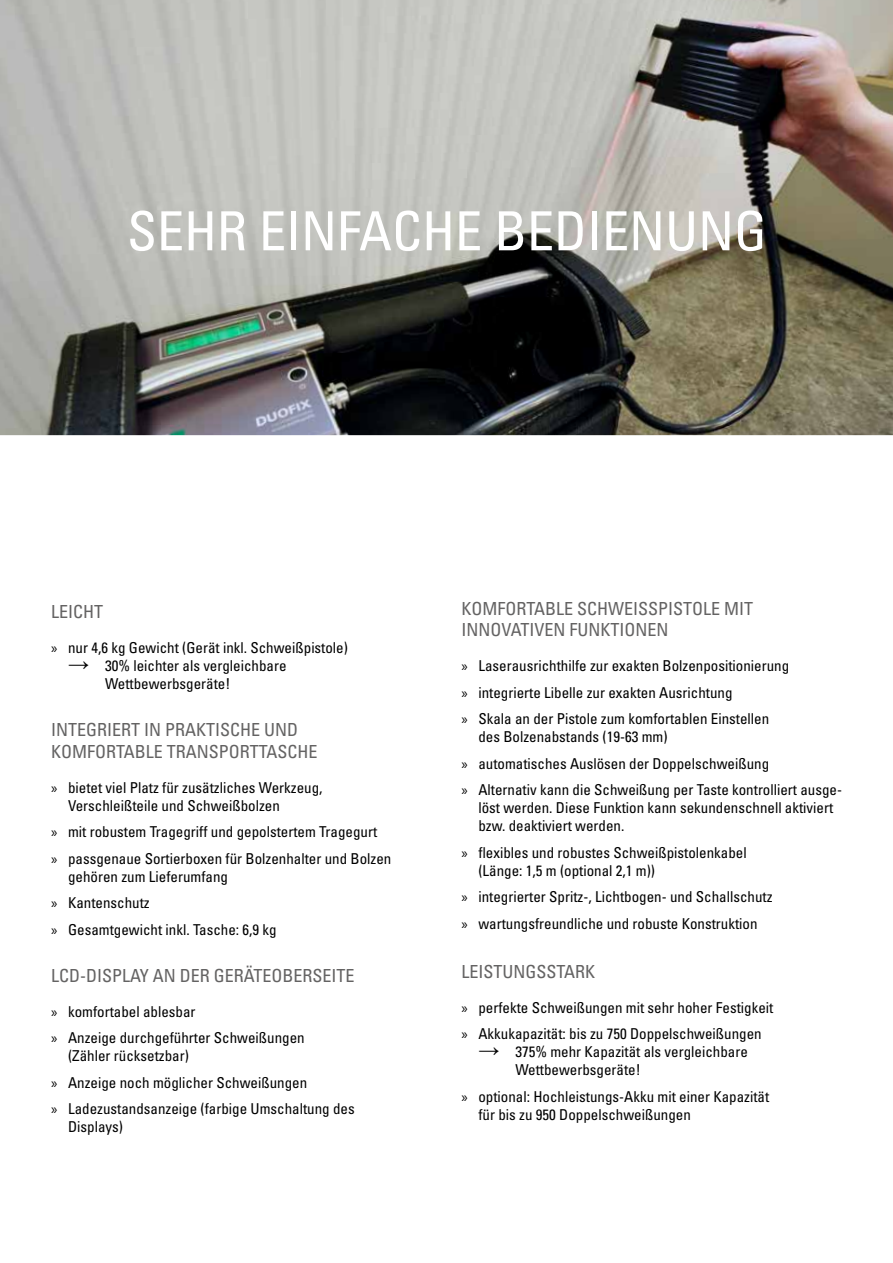
<style>
.page{position:relative;width:893px;height:1263px;background:#fff}
.page>*{position:absolute;margin:0;border:0;box-sizing:border-box;transform-origin:0 0}
.t1{font:condensed 54px "Univers LT Std";color:#fff}
.t2{font:condensed 18px/21.6px "Univers LT Std";color:#646363}
.t3{font:condensed 15px/26.5px "Univers LT Std";color:#000}
.s1{font-family:"Myriad Pro";font-stretch:normal}
.s2{font-family:"Times New Roman";font-stretch:normal;font-size:21px}
</style>
<div class="page">
<img style="left:0;top:0;width:893px;height:435px">
<h1 class="t1" style="left:127px;top:197px;width:642px">SEHR EINFACHE BEDIENUNG</h1>
<p class="t2" style="left:51px;top:600px;width:54px">LEICHT</p>
<p class="t3" style="left:51px;top:634px;width:298px"><span class="s1">»</span> nur 4,6 kg Gewicht (Gerät inkl. Schweißpistole)</p>
<p class="t3" style="left:105px;top:656px;width:183px;line-height:18px;text-indent:-37px"><span class="s2">→</span> 30% leichter als vergleichbare<br>Wettbewerbsgeräte!</p>
<p class="t2" style="left:51px;top:719px;width:268px">INTEGRIERT IN PRAKTISCHE UND<br>KOMFORTABLE TRANSPORTTASCHE</p>
<p class="t3" style="left:68px;top:778px;width:256px;line-height:18px;text-indent:-17px"><span class="s1">»</span> bietet viel Platz für zusätzliches Werkzeug,<br>Verschleißteile und Schweißbolzen</p>
<p class="t3" style="left:51px;top:818px;width:342px"><span class="s1">»</span> mit robustem Tragegriff und gepolstertem Tragegurt<br><span class="s1">»</span> passgenaue Sortierboxen für Bolzenhalter und Bolzen</p>
<p class="t3" style="left:51px;top:863px;width:227px;text-indent:17px">gehören zum Lieferumfang<br><span class="s1">»</span> Kantenschutz<br><span class="s1">»</span> Gesamtgewicht inkl. Tasche: 6,9 kg</p>
<p class="t2" style="left:51px;top:964px;width:305px">LCD-DISPLAY AN DER GERÄTEOBERSEITE</p>
<p class="t3" style="left:51px;top:998px;width:255px"><span class="s1">»</span> komfortabel ablesbar<br><span class="s1">»</span> Anzeige durchgeführter Schweißungen</p>
<p class="t3" style="left:51px;top:1042px;width:305px;text-indent:17px">(Zähler rücksetzbar)<br><span class="s1">»</span> Anzeige noch möglicher Schweißungen<br><span class="s1">»</span> Ladezustandsanzeige (farbige Umschaltung des</p>
<p class="t3" style="left:68px;top:1114px;width:56px">Displays)</p>
<p class="t2" style="left:461px;top:597px;width:293px">KOMFORTABLE SCHWEISSPISTOLE MIT<br>INNOVATIVEN FUNKTIONEN</p>
<p class="t3" style="left:461px;top:652px;width:329px"><span class="s1">»</span> Laserausrichthilfe zur exakten Bolzenpositionierung <span class="s1">»</span> integrierte Libelle zur exakten Ausrichtung<br><span class="s1">»</span> Skala an der Pistole zum komfortablen Einstellen</p>
<p class="t3" style="left:461px;top:723px;width:382px;text-indent:17px">des Bolzenabstands (19-63 mm)<br><span class="s1">»</span> automatisches Auslösen der Doppelschweißung<br><span class="s1">»</span> Alternativ kann die Schweißung per Taste kontrolliert ausge-</p>
<p class="t3" style="left:478px;top:799px;width:356px;line-height:18px">löst werden. Diese Funktion kann sekundenschnell aktiviert bzw. deaktiviert werden.</p>
<p class="t3" style="left:478px;top:843px;width:270px;line-height:18px;text-indent:-17px"><span class="s1">»</span> flexibles und robustes Schweißpistolenkabel (Länge: 1,5 m (optional 2,1 m))</p>
<p class="t3" style="left:461px;top:884px;width:313px"><span class="s1">»</span> integrierter Spritz-, Lichtbogen- und Schallschutz <span class="s1">»</span> wartungsfreundliche und robuste Konstruktion</p>
<p class="t2" style="left:461px;top:960px;width:135px">LEISTUNGSSTARK</p>
<p class="t3" style="left:461px;top:994px;width:313px"><span class="s1">»</span> perfekte Schweißungen mit sehr hoher Festigkeit <span class="s1">»</span> Akkukapazität: bis zu 750 Doppelschweißungen</p>
<p class="t3" style="left:515px;top:1043px;width:234px;line-height:18px;text-indent:-37px"><span class="s2">→</span> 375% mehr Kapazität als vergleichbare<br>Wettbewerbsgeräte!</p>
<p class="t3" style="left:478px;top:1087px;width:292px;line-height:18px;text-indent:-17px"><span class="s1">»</span> optional: Hochleistungs-Akku mit einer Kapazität für bis zu 950 Doppelschweißungen</p>
</div>
